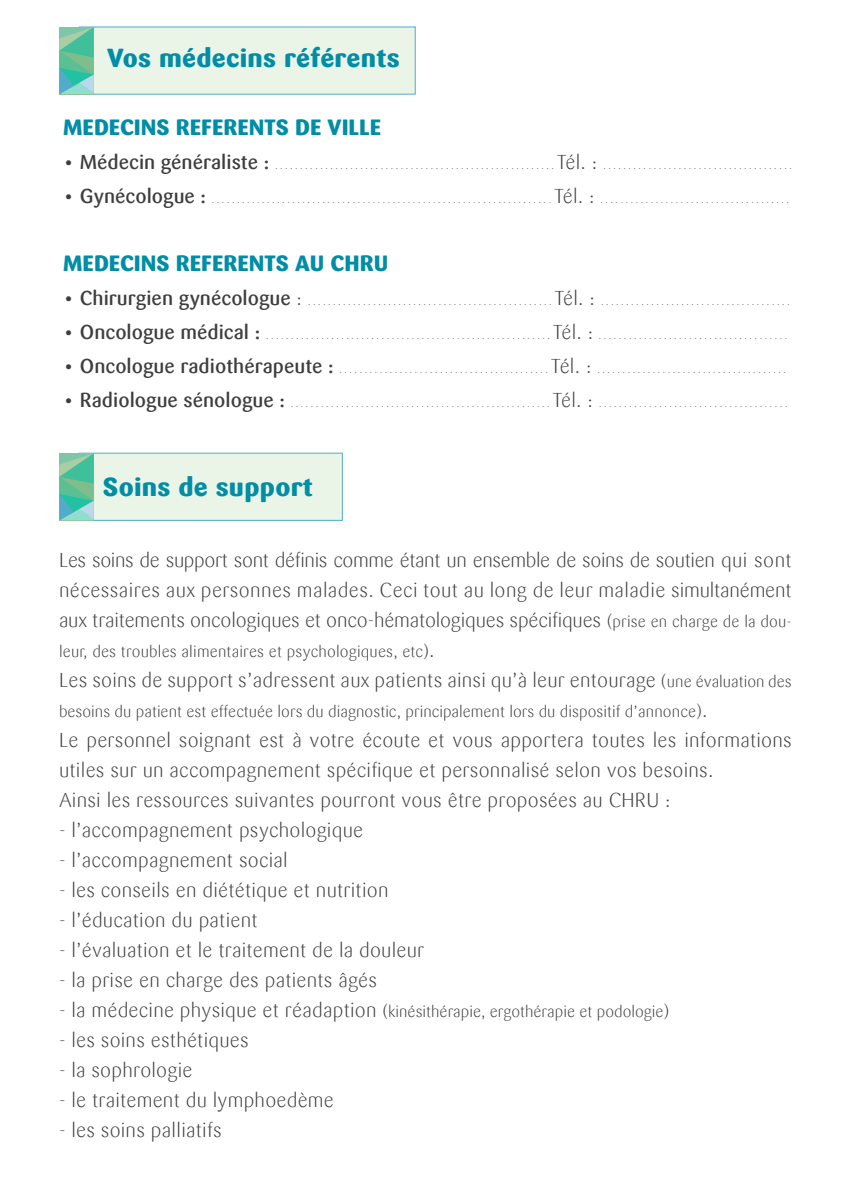
<style>
.page{position:relative;width:844px;height:1184px;background:#fff}
.page>*{position:absolute;margin:0;border:0;box-sizing:border-box;transform-origin:0 0}
.t1{font:800 26px "Sari";letter-spacing:.01em;color:#008da6}
.t2{font:800 22px "Sari";color:#008da6}
.t3{font:300 20px/30px "Sari";letter-spacing:.01em;color:#3e3e3f;text-align:justify}
.t4{font:500 20px "Sari";color:#3e3e3f}
.t5{font:300 16px "Sari";color:#3e3e3f}
.t6{font:8px "Minion Pro";color:#3e3e3f}
.s1{font-weight:300}
.s2{font-size:16px}
.s3{font-size:20px}
</style>
<div class="page">
<div style="left:79px;top:27px;width:336px;height:67px;background:#eaf5e8"></div>
<svg style="left:59px;top:27px;width:35px;height:67px"></svg>
<div style="left:79px;top:453px;width:263px;height:68px;background:#eaf5e8;border:1px solid #51abca"></div>
<svg style="left:59px;top:453px;width:35px;height:67px"></svg>
<h1 class="t1" style="left:107px;top:42px;width:294px">Vos médecins référents</h1>
<p class="t2" style="left:63px;top:114px;width:319px">MEDECINS REFERENTS DE VILLE</p>
<p class="t4" style="left:63px;top:150px;width:207px">• Médecin généraliste :</p>
<p class="t3" style="left:557px;top:147px;width:42px">Tél. :</p>
<p class="t6" style="left:275px;top:161px;width:280px">........................................................</p>
<p class="t6" style="left:604px;top:161px;width:189px">......................................</p>
<p class="t4" style="left:63px;top:184px;width:144px">• Gynécologue :</p>
<p class="t3" style="left:554px;top:181px;width:42px">Tél. :</p>
<p class="t6" style="left:212px;top:195px;width:340px">....................................................................</p>
<p class="t6" style="left:601px;top:195px;width:189px">......................................</p>
<p class="t2" style="left:63px;top:250px;width:326px">MEDECINS REFERENTS AU CHRU</p>
<p class="t4" style="left:63px;top:286px;width:240px">• Chirurgien gynécologue <span class="s1">:</span></p>
<p class="t3" style="left:554px;top:283px;width:42px">Tél. :</p>
<p class="t6" style="left:308px;top:297px;width:244px">.................................................</p>
<p class="t6" style="left:601px;top:297px;width:189px">......................................</p>
<p class="t4" style="left:63px;top:320px;width:198px">• Oncologue médical :</p>
<p class="t3" style="left:553px;top:317px;width:42px">Tél. :</p>
<p class="t6" style="left:266px;top:331px;width:285px">.........................................................</p>
<p class="t6" style="left:599px;top:331px;width:189px">......................................</p>
<p class="t4" style="left:63px;top:354px;width:272px">• Oncologue radiothérapeute :</p>
<p class="t3" style="left:551px;top:351px;width:42px">Tél. :</p>
<p class="t6" style="left:340px;top:365px;width:209px">..........................................</p>
<p class="t6" style="left:598px;top:365px;width:189px">......................................</p>
<p class="t4" style="left:63px;top:388px;width:223px">• Radiologue sénologue :</p>
<p class="t3" style="left:552px;top:385px;width:42px">Tél. :</p>
<p class="t6" style="left:291px;top:399px;width:260px">....................................................</p>
<p class="t6" style="left:599px;top:399px;width:189px">......................................</p>
<h1 class="t1" style="left:103px;top:471px;width:211px">Soins de support</h1>
<p class="t3" style="left:59px;top:545px;width:734px">Les soins de support sont définis comme étant un ensemble de soins de soutien qui sont nécessaires aux personnes malades. Ceci tout au long de leur maladie simultanément aux traitements oncologiques et onco-hématologiques spécifiques <span class="s2">(prise en charge de la dou-</span></p>
<p class="t5" style="left:59px;top:642px;width:377px">leur, des troubles alimentaires et psychologiques, etc)<span class="s3">.</span></p>
<p class="t3" style="left:59px;top:665px;width:734px">Les soins de support s’adressent aux patients ainsi qu’à leur entourage <span class="s2">(une évaluation des</span></p>
<p class="t5" style="left:59px;top:702px;width:650px">besoins du patient est effectuée lors du diagnostic, principalement lors du dispositif d’annonce)<span class="s3">.</span></p>
<p class="t3" style="left:59px;top:725px;width:734px;text-align:left">Le personnel soignant est à votre écoute et vous apportera toutes les informations utiles sur un accompagnement spécifique et personnalisé selon vos besoins.<br>Ainsi les ressources suivantes pourront vous être proposées au CHRU :</p>
<p class="t3" style="left:59px;top:815px;width:306px">- l’accompagnement psychologique</p>
<p class="t3" style="left:59px;top:845px;width:230px">- l’accompagnement social</p>
<p class="t3" style="left:59px;top:875px;width:331px">- les conseils en diététique et nutrition</p>
<p class="t3" style="left:59px;top:905px;width:200px">- l’éducation du patient</p>
<p class="t3" style="left:59px;top:935px;width:367px">- l’évaluation et le traitement de la douleur</p>
<p class="t3" style="left:59px;top:965px;width:320px">- la prise en charge des patients âgés</p>
<p class="t5" style="left:59px;top:1002px;width:612px"><span class="s3">- la médecine physique et réadaption</span> (kinésithérapie, ergothérapie et podologie)</p>
<p class="t3" style="left:59px;top:1025px;width:191px">- les soins esthétiques</p>
<p class="t3" style="left:59px;top:1055px;width:135px">- la sophrologie</p>
<p class="t3" style="left:59px;top:1085px;width:276px">- le traitement du lymphoedème</p>
<p class="t3" style="left:59px;top:1115px;width:164px">- les soins palliatifs</p>
</div>
